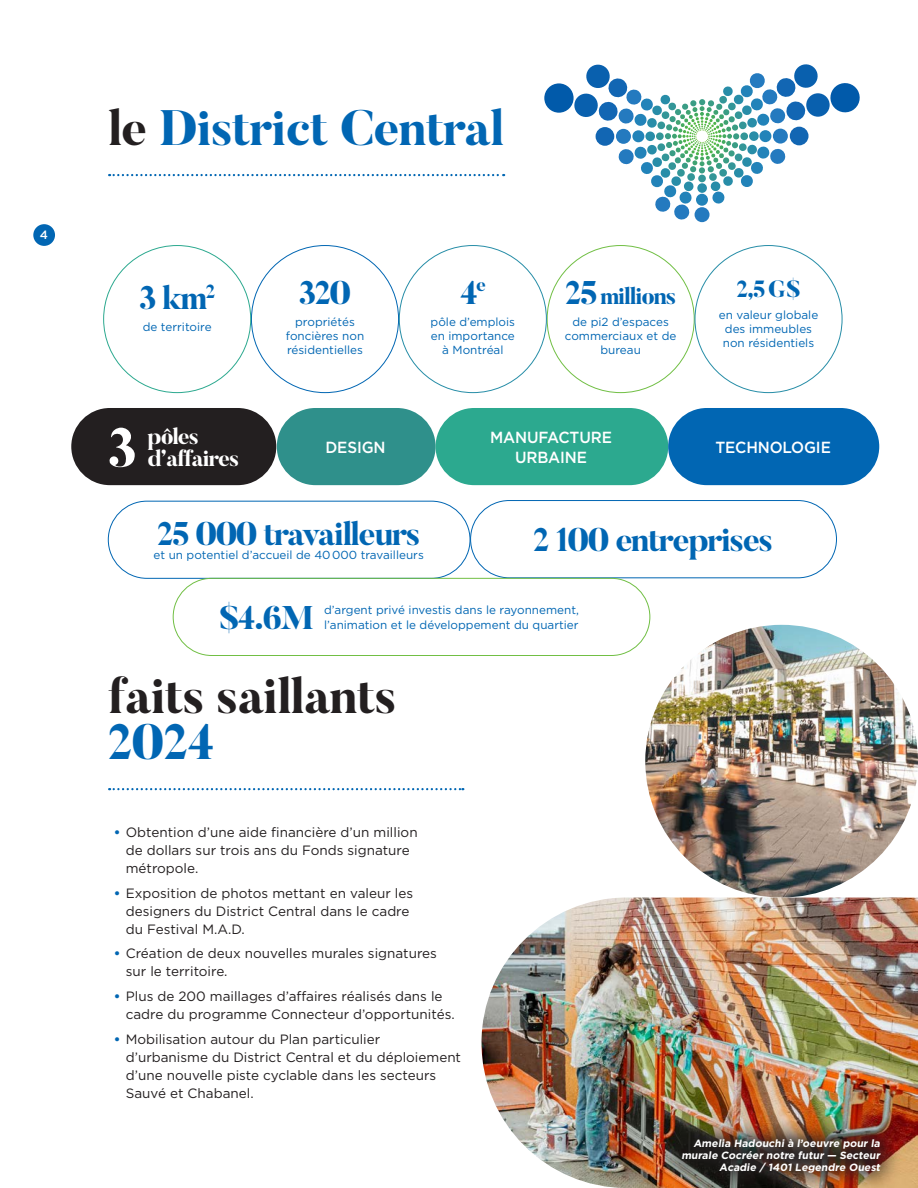
<style>
.page{position:relative;width:918px;height:1188px;background:#fff}
.page>*{position:absolute;margin:0;border:0;box-sizing:border-box;transform-origin:0 0}
.t1{font:800 54.75px "Butler";color:#fff}
.t2{font:800 49.5px/46.5px "Butler";letter-spacing:-.02em;color:#231f20}
.Titre_en_minuscule{font:800 49.5px "Butler";letter-spacing:-.02em;color:#0166b3}
.t3{font:800 32.7px "Butler";letter-spacing:-.045em;color:#0166b3}
.t4{font:800 23.25px "Butler";letter-spacing:-.045em;color:#0166b3}
.t5{font:800 22.5px/22.5px "Butler";letter-spacing:-.045em;color:#fff}
.texte_courant{font:500 16.05px "Gotham";letter-spacing:-.01em;color:#fff;scale:.95 1}
.t6{font:13.5px/18px "Gotham";color:#231f20}
.t7{font:500 12px "Gotham";color:#fff}
.t8{font:11.7px/14.2px "Gotham";color:#0166b3;text-align:center}
.Légendes{font:700 10.5px/12px "Gotham";color:#fff;text-align:right}
.s1{color:#231f20}
.s2{font-size:32.7px}
.s3{color:#0166b3}
.s4{font-weight:700;color:#0166b3}
</style>
<div class="page">
<div style="left:71px;top:408px;width:205px;height:77px;background:#231f20;border-radius:39px"></div>
<div style="left:108px;top:501px;width:362px;height:78px;border:1px solid #0166b3;border-radius:39px"></div>
<div style="left:470px;top:500px;width:367px;height:78px;border:1px solid #0166b3;border-radius:39px"></div>
<div style="left:695px;top:207px;width:15px;height:15px;background:#247abf;border-radius:50%"></div>
<svg style="left:829px;top:83px;width:31px;height:30px"></svg>
<div style="left:806px;top:93px;width:24px;height:24px;background:#0960ae;border-radius:50%"></div>
<svg style="left:574px;top:64px;width:245px;height:156px"></svg>
<div style="left:544px;top:83px;width:30px;height:30px;background:#015aaa;border-radius:50%"></div>
<svg style="left:109px;top:174px;width:395px;height:2px"></svg>
<svg style="left:109px;top:788px;width:354px;height:2px"></svg>
<img style="left:645px;top:625px;width:273px;height:273px;border-radius:136px">
<img style="left:482px;top:898px;width:436px;height:290px">
<div style="left:277px;top:408px;width:159px;height:77px;background:#2f908b;border-radius:39px"></div>
<div style="left:436px;top:408px;width:232px;height:77px;background:#2ca98f;border-radius:39px"></div>
<div style="left:668px;top:408px;width:211px;height:77px;background:#0166b3;border-radius:39px"></div>
<img style="left:661px;top:1118px;width:240px;height:70px">
<div style="left:173px;top:578px;width:477px;height:78px;border:1px solid #71bf44;border-radius:39px"></div>
<div style="left:33px;top:224px;width:22px;height:22px;background:#0166b3;border-radius:50%"></div>
<p class="t7" style="left:40px;top:227px;width:10px">4</p>
<p class="Titre_en_minuscule" style="left:108px;top:96px;width:398px"><span class="s1">le</span> District Central</p>
<p class="t3" style="left:139px;top:277px;width:78px">3 km<sup>2</sup></p>
<p class="t8" style="left:143px;top:320px;width:70px">de territoire</p>
<p class="t1" style="left:108px;top:413px;width:31px">3</p>
<p class="t5" style="left:148px;top:425px;width:93px">pôles d’affaires</p>
<p class="t3" style="left:299px;top:272px;width:54px">320</p>
<p class="t8" style="left:286px;top:314px;width:80px">propriétés foncières non résidentielles</p>
<p class="texte_courant" style="left:326px;top:437px;width:65px">DESIGN</p>
<p class="t3" style="left:460px;top:272px;width:28px">4<sup>e</sup></p>
<p class="t8" style="left:431px;top:314px;width:86px">pôle d’emplois en importance à Montréal</p>
<p class="t4" style="left:565px;top:281px;width:113px"><span class="s2">25</span> millions</p>
<p class="t8" style="left:565px;top:314px;width:113px">de pi2 d’espaces commerciaux et de bureau</p>
<p class="texte_courant" style="left:490px;top:427px;width:130px">MANUFACTURE</p>
<p class="texte_courant" style="left:515px;top:447px;width:77px">URBAINE</p>
<p class="t4" style="left:737px;top:274px;width:66px">2,5 G$</p>
<p class="t8" style="left:719px;top:307px;width:101px">en valeur globale des immeubles non résidentiels</p>
<p class="texte_courant" style="left:715px;top:437px;width:123px">TECHNOLOGIE</p>
<p class="t3" style="left:157px;top:512px;width:265px">25 000 travailleurs</p>
<p class="t8" style="left:154px;top:547px;width:272px">et un potentiel d’accueil de 40 000 travailleurs</p>
<p class="t3" style="left:533px;top:519px;width:241px">2 100 entreprises</p>
<p class="t3" style="left:220px;top:597px;width:95px">$4.6M</p>
<p class="t8" style="left:324px;top:603px;width:256px;text-align:left">d’argent privé investis dans le rayonnement, l’animation et le développement du quartier</p>
<p class="t2" style="left:108px;top:673px;width:290px">faits saillants<br><span class="s3">2024</span></p>
<p class="t6" style="left:126px;top:823px;width:293px;text-indent:-12px"><span class="s4">•</span> Obtention d’une aide financière d’un million de dollars sur trois ans du Fonds signature métropole.</p>
<p class="t6" style="left:126px;top:884px;width:289px;text-indent:-12px"><span class="s4">•</span> Exposition de photos mettant en valeur les designers du District Central dans le cadre du Festival M.A.D.</p>
<p class="t6" style="left:126px;top:944px;width:313px;text-indent:-12px"><span class="s4">•</span> Création de deux nouvelles murales signatures sur le territoire.</p>
<p class="t6" style="left:126px;top:987px;width:330px;text-indent:-12px"><span class="s4">•</span> Plus de 200 maillages d’affaires réalisés dans le cadre du programme Connecteur d’opportunités.</p>
<p class="t6" style="left:126px;top:1030px;width:337px;text-indent:-12px"><span class="s4">•</span> Mobilisation autour du Plan particulier d’urbanisme du District Central et du déploiement d’une nouvelle piste cyclable dans les secteurs Sauvé et Chabanel.</p>
<p class="Légendes" style="left:681px;top:1137px;width:202px">Amelia Hadouchi à l’oeuvre pour la murale Cocréer notre futur — Secteur<br>Acadie / 1401 Legendre Ouest</p>
</div>
